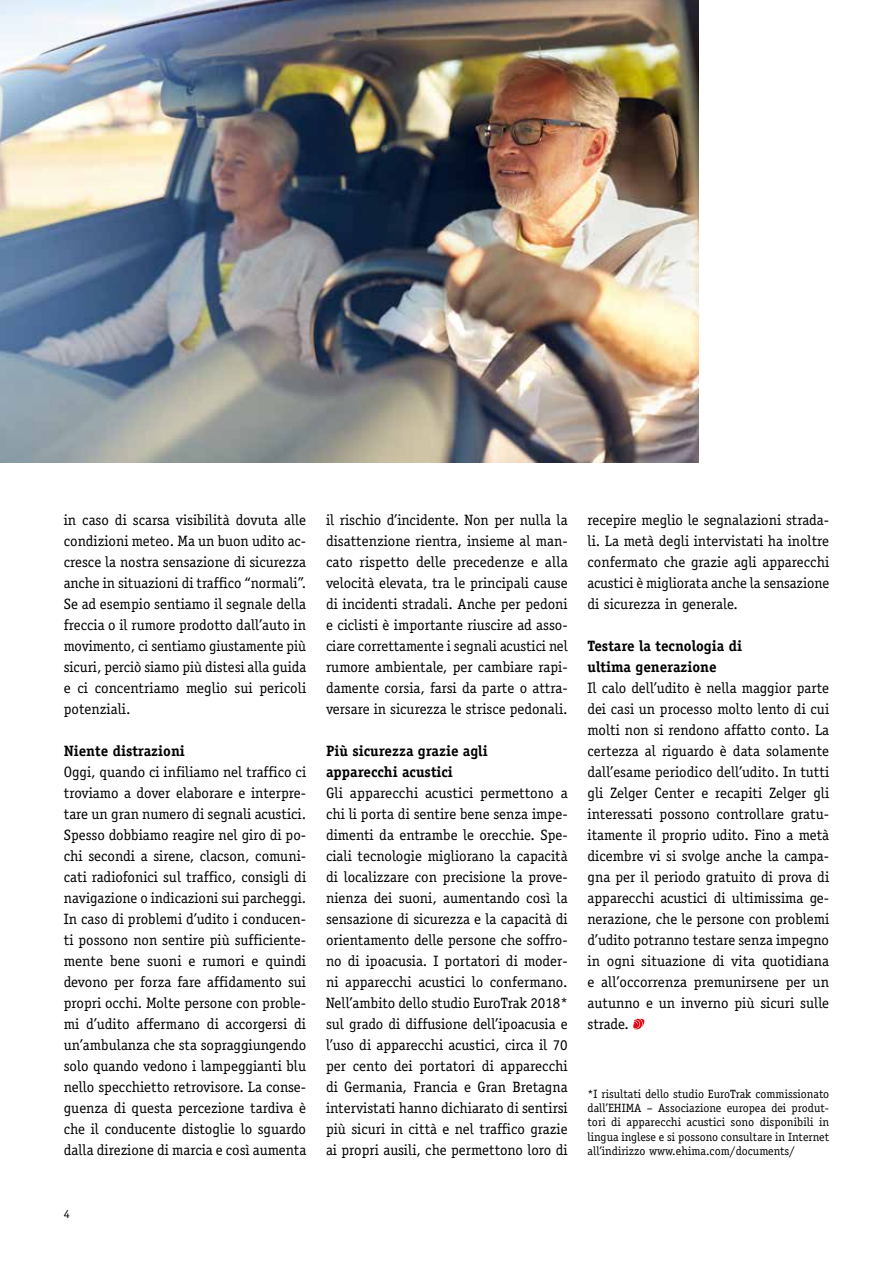
<style>
.page{position:relative;width:893px;height:1263px;background:#fff}
.page>*{position:absolute;margin:0;border:0;box-sizing:border-box;transform-origin:0 0}
.t1{font:15px/21px "Officina Serif";color:#000;text-align:justify}
.t2{font:700 15px/21px "Officina Serif";color:#000}
.t3{font:12px/14.4px "Officina Serif";color:#000;text-align:justify}
</style>
<div class="page">
<svg style="left:633px;top:1019px;width:12px;height:10px"></svg>
<img style="left:0;top:0;width:699px;height:462px">
<p class="t1" style="left:64px;top:510px;width:244px">in caso di scarsa visibilità dovuta alle condizioni meteo. Ma un buon udito ac&shy;cresce la nostra sensazione di sicurezza anche in situazioni di traffico “normali”.<br>Se ad esempio sentiamo il segnale della freccia o il rumore prodotto dall’auto in movimento, ci sentiamo giustamente più sicuri, perciò siamo più distesi alla guida e ci concentriamo meglio sui pericoli potenziali.</p>
<p class="t2" style="left:64px;top:740px;width:123px">Niente distrazioni</p>
<p class="t1" style="left:64px;top:762px;width:244px">Oggi, quando ci infiliamo nel traffico ci troviamo a dover elaborare e interpre&shy;tare un gran numero di segnali acustici.<br>Spesso dobbiamo reagire nel giro di po&shy;chi secondi a sirene, clacson, comuni&shy;cati radiofonici sul traffico, consigli di navigazione o indicazioni sui parcheggi.<br>In caso di problemi d’udito i conducen&shy;ti possono non sentire più sufficiente&shy;mente bene suoni e rumori e quindi devono per forza fare affidamento sui propri occhi. Molte persone con proble&shy;mi d’udito affermano di accorgersi di un’ambulanza che sta sopraggiungendo solo quando vedono i lampeggianti blu nello specchietto retrovisore. La conse&shy;guenza di questa percezione tardiva è che il conducente distoglie lo sguardo dalla direzione di marcia e così aumenta</p>
<p class="t1" style="left:326px;top:510px;width:243px">il rischio d’incidente. Non per nulla la disattenzione rientra, insieme al man&shy;cato rispetto delle precedenze e alla velocità elevata, tra le principali cause di incidenti stradali. Anche per pedoni e ciclisti è importante riuscire ad asso&shy;ciare correttamente i segnali acustici nel rumore ambientale, per cambiare rapi&shy;damente corsia, farsi da parte o attra&shy;versare in sicurezza le strisce pedonali.</p>
<p class="t2" style="left:326px;top:740px;width:163px">Più sicurezza grazie agli apparecchi acustici</p>
<p class="t1" style="left:326px;top:783px;width:243px">Gli apparecchi acustici permettono a chi li porta di sentire bene senza impe&shy;dimenti da entrambe le orecchie. Spe&shy;ciali tecnologie migliorano la capacità di localizzare con precisione la prove&shy;nienza dei suoni, aumentando così la sensazione di sicurezza e la capacità di orientamento delle persone che soffro&shy;no di ipoacusia. I portatori di moder&shy;ni apparecchi acustici lo confermano.<br>Nell’ambito dello studio EuroTrak 2018* sul grado di diffusione dell’ipoacusia e l’uso di apparecchi acustici, circa il 70 per cento dei portatori di apparecchi di Germania, Francia e Gran Bretagna intervistati hanno dichiarato di sentirsi più sicuri in città e nel traffico grazie ai propri ausili, che permettono loro di</p>
<p class="t1" style="left:587px;top:510px;width:243px">recepire meglio le segnalazioni strada&shy;li. La metà degli intervistati ha inoltre confermato che grazie agli apparecchi acustici è migliorata anche la sensazione di sicurezza in generale.</p>
<p class="t2" style="left:587px;top:635px;width:156px">Testare la tecnologia di ultima generazione</p>
<p class="t1" style="left:587px;top:678px;width:243px">Il calo dell’udito è nella maggior parte dei casi un processo molto lento di cui molti non si rendono affatto conto. La certezza al riguardo è data solamente dall’esame periodico dell’udito. In tutti gli Zelger Center e recapiti Zelger gli interessati possono controllare gratu&shy;itamente il proprio udito. Fino a metà dicembre vi si svolge anche la campa&shy;gna per il periodo gratuito di prova di apparecchi acustici di ultimissima ge&shy;nerazione, che le persone con problemi d’udito potranno testare senza impegno in ogni situazione di vita quotidiana e all’occorrenza premunirsene per un autunno e un inverno più sicuri sulle strade.</p>
<p class="t3" style="left:587px;top:1086px;width:243px">*I risultati dello studio EuroTrak commissionato dall’EHIMA – Associazione europea dei produt&shy;tori di apparecchi acustici sono disponibili in lingua inglese e si possono consultare in Internet all’indirizzo www.ehima.com/documents/</p>
<p class="t3" style="left:64px;top:1207px;width:7px">4</p>
</div>
